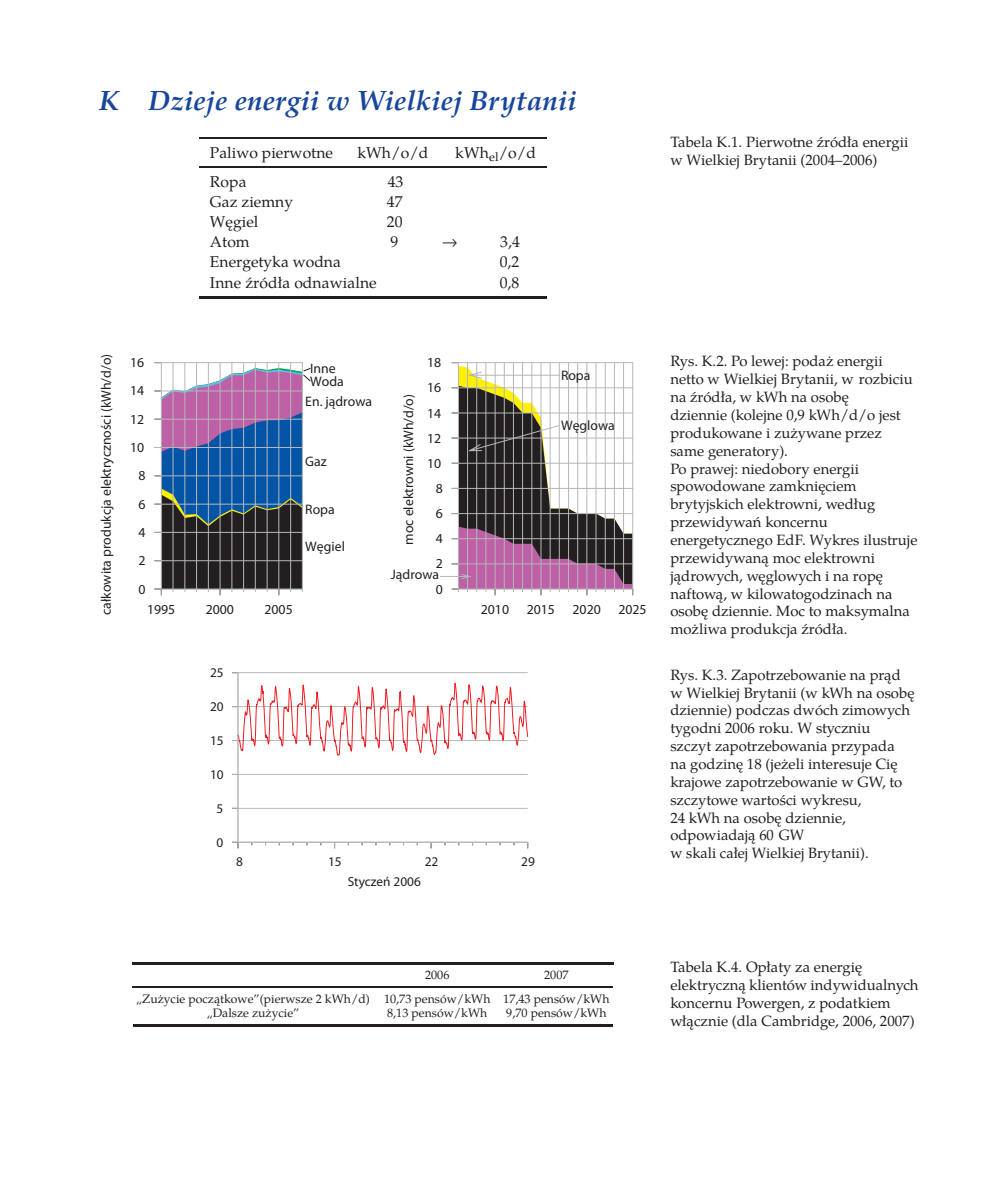
<style>
.page{position:relative;width:1008px;height:1196px;background:#fff}
.page>*{position:absolute;margin:0;border:0;box-sizing:border-box;transform-origin:0 0}
.t1{font:italic 700 28px "Te X Gyre Pagella";color:#18469d}
.t2{font:16.28px "Te X Gyre Pagella";color:#231f20}
.t3{font:15.75px "Te X Gyre Pagella";color:#231f20}
.t4{font:14.88px/17.8px "Te X Gyre Pagella";color:#231f20}
.t5{font:13.83px "Myriad Pro";color:#231f20}
.t6{font:13.3px "Myriad Pro";color:#231f20}
.t7{font:12.25px/21.7px "Te X Gyre Pagella";color:#231f20}
</style>
<div class="page">
<img style="left:199px;top:137px;width:347px;height:2px">
<img style="left:199px;top:167px;width:347px;height:1px">
<img style="left:199px;top:296px;width:347px;height:2px">
<svg style="left:154px;top:362px;width:157px;height:233px"></svg>
<svg style="left:440px;top:362px;width:193px;height:233px"></svg>
<hr style="left:238px;top:808px;width:289px;height:1px;background:#b6b7bb">
<hr style="left:238px;top:774px;width:289px;height:1px;background:#b6b7bb">
<hr style="left:238px;top:672px;width:289px;height:1px;background:#b6b7bb">
<svg style="left:232px;top:680px;width:296px;height:76px"></svg>
<hr style="left:237px;top:672px;width:1px;height:170px;background:#b6b7bb">
<hr style="left:238px;top:842px;width:289px;height:1px;background:#b6b7bb">
<img style="left:133px;top:962px;width:479px;height:2px">
<img style="left:133px;top:986px;width:479px;height:1px">
<img style="left:133px;top:1024px;width:478px;height:2px">
<h1 class="t1" style="left:99px;top:79px;width:478px">K Dzieje energii w Wielkiej Brytanii</h1>
<p class="t3" style="left:210px;top:140px;width:124px">Paliwo pierwotne</p>
<p class="t3" style="left:357px;top:140px;width:73px">kWh/o/d</p>
<p class="t3" style="left:455px;top:140px;width:82px">kWh<sub>el</sub>/o/d</p>
<p class="t3" style="left:210px;top:169px;width:38px">Ropa</p>
<p class="t3" style="left:387px;top:169px;width:17px">43</p>
<p class="t3" style="left:210px;top:190px;width:85px">Gaz ziemny</p>
<p class="t3" style="left:387px;top:190px;width:17px">47</p>
<p class="t3" style="left:210px;top:210px;width:50px">Węgiel</p>
<p class="t3" style="left:387px;top:210px;width:17px">20</p>
<p class="t3" style="left:210px;top:230px;width:41px">Atom</p>
<p class="t3" style="left:390px;top:230px;width:9px">9</p>
<p class="t2" style="left:441px;top:229px;width:18px">→</p>
<p class="t3" style="left:500px;top:230px;width:21px">3,4</p>
<p class="t3" style="left:210px;top:250px;width:132px">Energetyka wodna</p>
<p class="t3" style="left:499px;top:250px;width:21px">0,2</p>
<p class="t3" style="left:210px;top:270px;width:168px">Inne źródła odnawialne</p>
<p class="t3" style="left:499px;top:270px;width:21px">0,8</p>
<p class="t4" style="left:670px;top:132px;width:239px">Tabela K.1. Pierwotne źródła energii w Wielkiej Brytanii (2004–2006)</p>
<p class="t5" style="left:98px;top:615px;width:262px;rotate:-90deg">całkowita produkcja elektryczności (kWh/d/o)</p>
<p class="t5" style="left:130px;top:354px;width:16px">16</p>
<p class="t5" style="left:130px;top:382px;width:16px">14</p>
<p class="t5" style="left:130px;top:410px;width:16px">12</p>
<p class="t5" style="left:130px;top:439px;width:16px">10</p>
<p class="t5" style="left:138px;top:467px;width:9px">8</p>
<p class="t5" style="left:138px;top:495px;width:9px">6</p>
<p class="t5" style="left:138px;top:524px;width:9px">4</p>
<p class="t5" style="left:138px;top:552px;width:9px">2</p>
<p class="t5" style="left:138px;top:580px;width:9px">0</p>
<p class="t5" style="left:147px;top:600px;width:30px">1995</p>
<p class="t5" style="left:206px;top:600px;width:30px">2000</p>
<p class="t5" style="left:264px;top:600px;width:30px">2005</p>
<p class="t5" style="left:310px;top:360px;width:27px">Inne</p>
<p class="t5" style="left:310px;top:372px;width:35px">Woda</p>
<p class="t5" style="left:305px;top:393px;width:68px">En. jądrowa</p>
<p class="t5" style="left:305px;top:453px;width:23px">Gaz</p>
<p class="t5" style="left:305px;top:501px;width:31px">Ropa</p>
<p class="t5" style="left:305px;top:538px;width:41px">Węgiel</p>
<p class="t5" style="left:427px;top:354px;width:16px">18</p>
<p class="t5" style="left:400px;top:544px;width:152px;rotate:-90deg">moc elektrowni (kWh/d/o)</p>
<p class="t5" style="left:427px;top:379px;width:16px">16</p>
<p class="t5" style="left:427px;top:404px;width:16px">14</p>
<p class="t5" style="left:427px;top:429px;width:16px">12</p>
<p class="t5" style="left:427px;top:454px;width:16px">10</p>
<p class="t5" style="left:435px;top:480px;width:9px">8</p>
<p class="t5" style="left:435px;top:505px;width:9px">6</p>
<p class="t5" style="left:435px;top:530px;width:9px">4</p>
<p class="t5" style="left:435px;top:555px;width:9px">2</p>
<p class="t5" style="left:390px;top:566px;width:50px">Jądrowa</p>
<p class="t5" style="left:435px;top:580px;width:9px">0</p>
<p class="t5" style="left:560px;top:366px;width:31px">Ropa</p>
<p class="t5" style="left:560px;top:417px;width:55px">Węglowa</p>
<p class="t5" style="left:480px;top:600px;width:30px">2010</p>
<p class="t5" style="left:526px;top:600px;width:30px">2015</p>
<p class="t5" style="left:572px;top:600px;width:30px">2020</p>
<p class="t5" style="left:618px;top:600px;width:30px">2025</p>
<p class="t6" style="left:210px;top:664px;width:15px">25</p>
<p class="t6" style="left:210px;top:698px;width:15px">20</p>
<p class="t6" style="left:210px;top:732px;width:15px">15</p>
<p class="t6" style="left:210px;top:766px;width:15px">10</p>
<p class="t6" style="left:216px;top:800px;width:8px">5</p>
<p class="t6" style="left:216px;top:834px;width:8px">0</p>
<p class="t6" style="left:236px;top:853px;width:8px">8</p>
<p class="t6" style="left:328px;top:853px;width:15px">15</p>
<p class="t6" style="left:424px;top:853px;width:15px">22</p>
<p class="t6" style="left:521px;top:853px;width:15px">29</p>
<p class="t6" style="left:347px;top:873px;width:75px">Styczeń 2006</p>
<p class="t4" style="left:670px;top:351px;width:248px">Rys. K.2. Po lewej: podaż energii netto w Wielkiej Brytanii, w rozbiciu na źródła, w kWh na osobę<br>dziennie (kolejne 0,9 kWh/d/o jest produkowane i zużywane przez same generatory).<br>Po prawej: niedobory energii spowodowane zamknięciem brytyjskich elektrowni, według przewidywań koncernu energetycznego EdF. Wykres ilustruje przewidywaną moc elektrowni jądrowych, węglowych i na ropę naftową, w kilowatogodzinach na osobę dziennie. Moc to maksymalna możliwa produkcja źródła.</p>
<p class="t4" style="left:670px;top:664px;width:245px">Rys. K.3. Zapotrzebowanie na prąd w Wielkiej Brytanii (w kWh na osobę dziennie) podczas dwóch zimowych tygodni 2006 roku. W styczniu szczyt zapotrzebowania przypada na godzinę 18 (jeżeli interesuje Cię krajowe zapotrzebowanie w GW, to szczytowe wartości wykresu,<br>24 kWh na osobę dziennie, odpowiadają 60 GW<br>w skali całej Wielkiej Brytanii).</p>
<p class="t7" style="left:425px;top:963px;width:26px">2006</p>
<p class="t7" style="left:544px;top:963px;width:26px">2007</p>
<p class="t7" style="left:136px;top:994px;width:8px">“</p>
<p class="t7" style="left:206px;top:987px;width:404px;text-indent:-64px">Zużycie początkowe”(pierwsze 2 kWh/d) 10,73 pensów/kWh 17,43 pensów/kWh “</p>
<p class="t7" style="left:213px;top:1001px;width:88px">Dalsze zużycie”</p>
<p class="t7" style="left:387px;top:1001px;width:102px">8,13 pensów/kWh</p>
<p class="t7" style="left:506px;top:1001px;width:102px">9,70 pensów/kWh</p>
<p class="t4" style="left:670px;top:957px;width:250px">Tabela K.4. Opłaty za energię elektryczną klientów indywidualnych koncernu Powergen, z podatkiem włącznie (dla Cambridge, 2006, 2007)</p>
</div>
